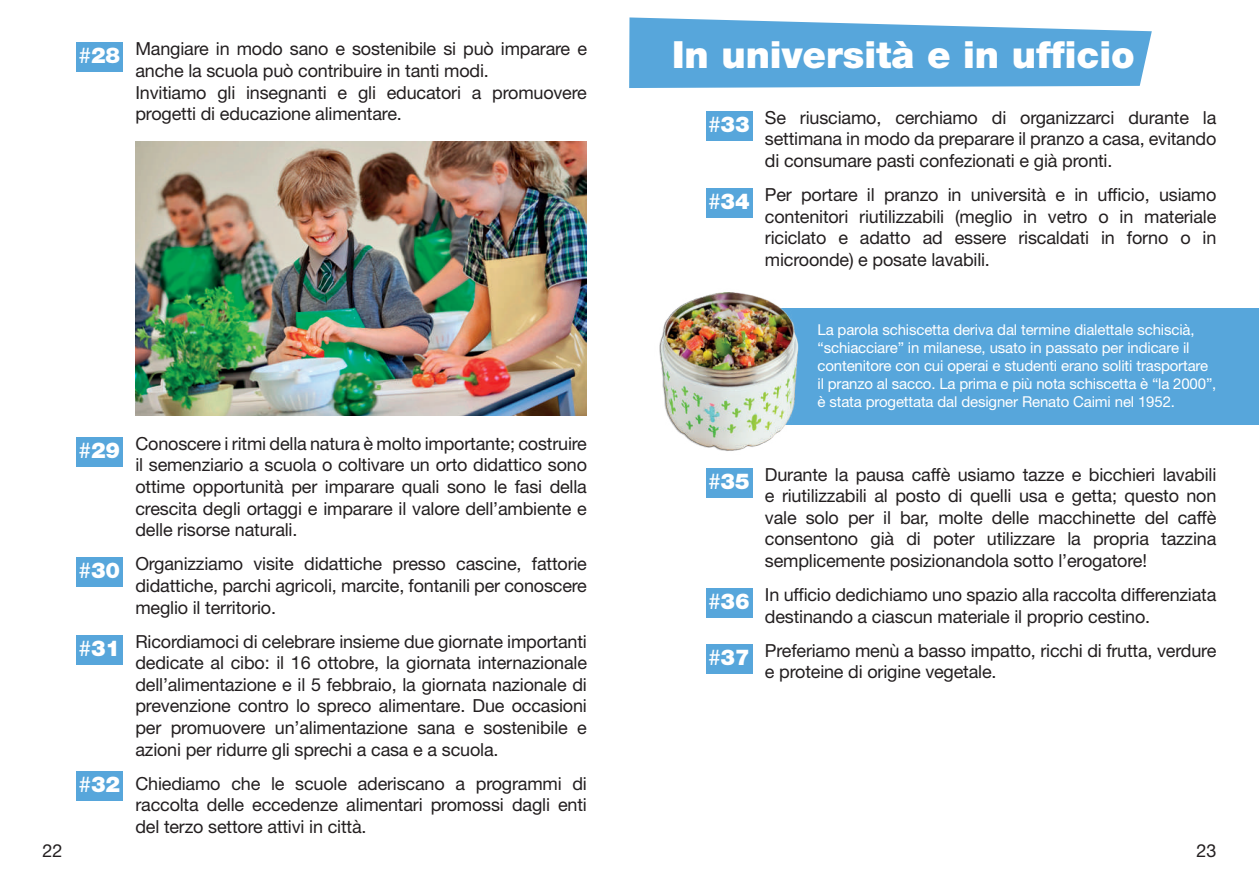
<style>
.page{position:relative;width:1259px;height:893px;background:#fff}
.page>*{position:absolute;margin:0;border:0;box-sizing:border-box;transform-origin:0 0}
.t1{font:900 37.5px "Helvetica Neue LT Std";color:#fff}
.t2{font:900 21.9px "Helvetica Neue LT Std";color:#fff}
.t3{font:18px/21.6px "Helvetica Neue LT Std";letter-spacing:-.01em;color:#231f20;text-align:justify}
.t4{font:15px/18px "Helvetica Neue LT Std";letter-spacing:-.01em;color:#fff}
.s1{font-weight:400}
</style>
<div class="page">
<div style="left:765px;top:308px;width:494px;height:117px;background:#57a6db"></div>
<img style="left:659px;top:292px;width:140px;height:159px">
<div style="left:76px;top:43px;width:47px;height:29px;background:#57a6db"></div>
<div style="left:76px;top:437px;width:47px;height:30px;background:#57a6db"></div>
<div style="left:76px;top:557px;width:47px;height:30px;background:#57a6db"></div>
<div style="left:76px;top:635px;width:47px;height:30px;background:#57a6db"></div>
<div style="left:76px;top:771px;width:47px;height:30px;background:#57a6db"></div>
<img style="left:135px;top:141px;width:452px;height:275px">
<svg style="left:629px;top:17px;width:522px;height:71px;background:#6cb1df"></svg>
<div style="left:706px;top:111px;width:46px;height:30px;background:#57a6db"></div>
<div style="left:706px;top:188px;width:46px;height:30px;background:#57a6db"></div>
<div style="left:706px;top:468px;width:46px;height:29px;background:#57a6db"></div>
<div style="left:706px;top:588px;width:46px;height:30px;background:#57a6db"></div>
<div style="left:706px;top:644px;width:46px;height:30px;background:#57a6db"></div>
<p class="t2" style="left:79px;top:42px;width:43px"><span class="s1">#</span>28</p>
<p class="t3" style="left:135px;top:38px;width:453px;text-align:left">Mangiare in modo sano e sostenibile si può imparare e anche la scuola può contribuire in tanti modi.<br>Invitiamo gli insegnanti e gli educatori a promuovere progetti di educazione alimentare.</p>
<p class="t2" style="left:79px;top:437px;width:43px"><span class="s1">#</span>29</p>
<p class="t2" style="left:79px;top:557px;width:43px"><span class="s1">#</span>30</p>
<p class="t2" style="left:79px;top:635px;width:43px"><span class="s1">#</span>31</p>
<p class="t2" style="left:79px;top:771px;width:43px"><span class="s1">#</span>32</p>
<p class="t3" style="left:135px;top:432px;width:453px">Conoscere i ritmi della natura è molto importante; costruire il semenziario a scuola o coltivare un orto didattico sono ottime opportunità per imparare quali sono le fasi della crescita degli ortaggi e imparare il valore dell’ambiente e delle risorse naturali.</p>
<p class="t3" style="left:135px;top:553px;width:453px">Organizziamo visite didattiche presso cascine, fattorie didattiche, parchi agricoli, marcite, fontanili per conoscere meglio il territorio.</p>
<p class="t3" style="left:135px;top:630px;width:453px">Ricordiamoci di celebrare insieme due giornate importanti dedicate al cibo: il 16 ottobre, la giornata internazionale dell’alimentazione e il 5 febbraio, la giornata nazionale di prevenzione contro lo spreco alimentare. Due occasioni per promuovere un’alimentazione sana e sostenibile e azioni per ridurre gli sprechi a casa e a scuola.</p>
<p class="t3" style="left:135px;top:772px;width:453px">Chiediamo che le scuole aderiscano a programmi di raccolta delle eccedenze alimentari promossi dagli enti del terzo settore attivi in città.</p>
<h1 class="t1" style="left:672px;top:33px;width:464px">In università e in ufficio</h1>
<p class="t2" style="left:708px;top:111px;width:43px"><span class="s1">#</span>33</p>
<p class="t2" style="left:708px;top:188px;width:43px"><span class="s1">#</span>34</p>
<p class="t3" style="left:765px;top:106px;width:453px">Se riusciamo, cerchiamo di organizzarci durante la settimana in modo da preparare il pranzo a casa, evitando di consumare pasti confezionati e già pronti.</p>
<p class="t3" style="left:765px;top:184px;width:453px">Per portare il pranzo in università e in ufficio, usiamo contenitori riutilizzabili (meglio in vetro o in materiale riciclato e adatto ad essere riscaldati in forno o in microonde) e posate lavabili.</p>
<p class="t4" style="left:817px;top:321px;width:400px">La parola schiscetta deriva dal termine dialettale schiscià, “schiacciare” in milanese, usato in passato per indicare il contenitore con cui operai e studenti erano soliti trasportare il pranzo al sacco. La prima e più nota schiscetta è “la 2000”, è stata progettata dal designer Renato Caimi nel 1952.</p>
<p class="t2" style="left:708px;top:468px;width:43px"><span class="s1">#</span>35</p>
<p class="t2" style="left:708px;top:588px;width:43px"><span class="s1">#</span>36</p>
<p class="t2" style="left:708px;top:644px;width:43px"><span class="s1">#</span>37</p>
<p class="t3" style="left:765px;top:463px;width:453px">Durante la pausa caffè usiamo tazze e bicchieri lavabili e riutilizzabili al posto di quelli usa e getta; questo non vale solo per il bar, molte delle macchinette del caffè consentono già di poter utilizzare la propria tazzina semplicemente posizionandola sotto l’erogatore!</p>
<p class="t3" style="left:765px;top:584px;width:453px">In ufficio dedichiamo uno spazio alla raccolta differenziata destinando a ciascun materiale il proprio cestino.</p>
<p class="t3" style="left:765px;top:639px;width:453px">Preferiamo menù a basso impatto, ricchi di frutta, verdure e proteine di origine vegetale.</p>
<p class="t3" style="left:43px;top:839px;width:22px">22</p>
<p class="t3" style="left:1196px;top:839px;width:22px">23</p>
</div>
